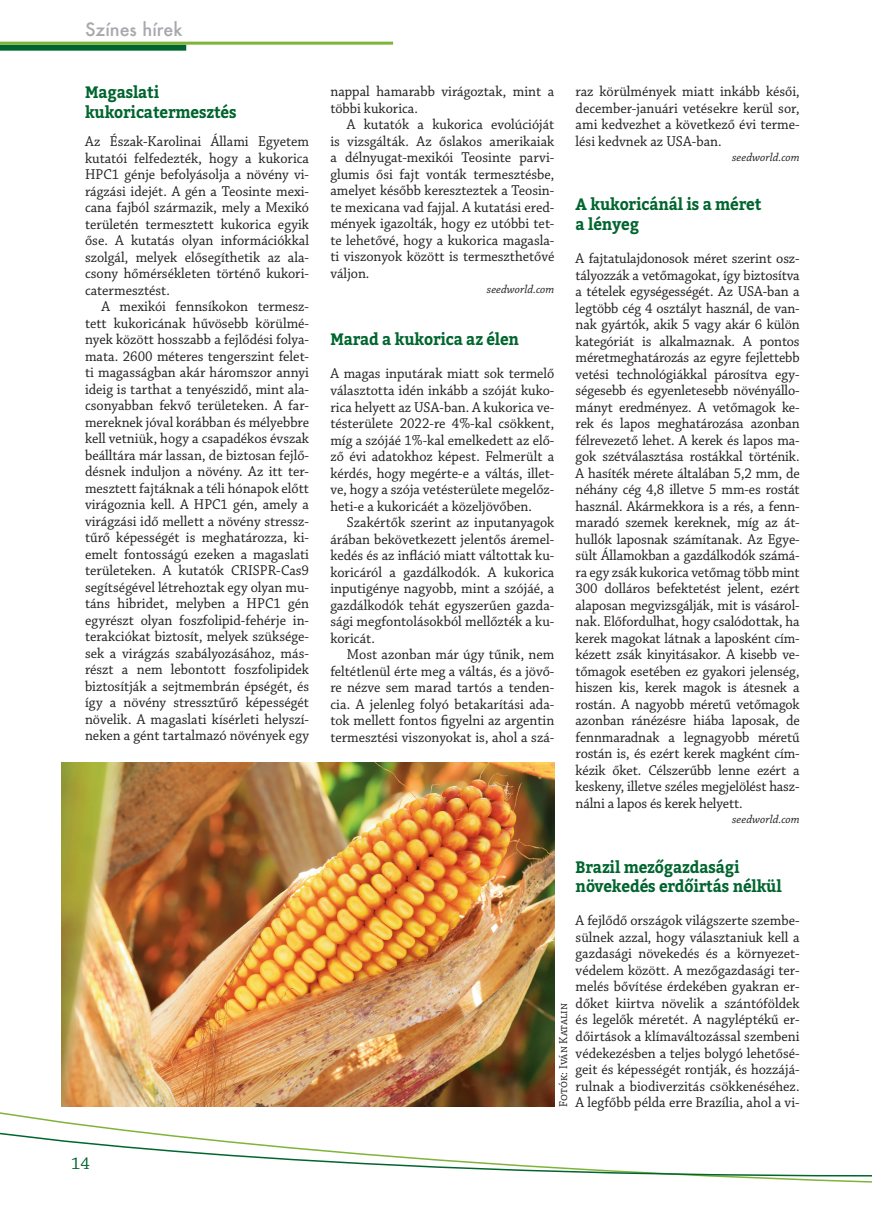
<style>
.page{position:relative;width:872px;height:1212px;background:#fff}
.page>*{position:absolute;margin:0;border:0;box-sizing:border-box;transform-origin:0 0}
.rovatcím{font:500 18px "Futura";color:#a8a9ad}
.t1{font:18px "Chaparral Pro";color:#00652e}
.Alcím{font:700 16.5px/19.8px "Bitter";letter-spacing:-.01em;color:#00652e;scale:.93 1}
.Kenyér{font:15px/16.5px "Chaparral Pro";color:#231f20;text-align:justify;scale:.95 1}
.Titulus{font:italic 12px "Chaparral Pro";color:#231f20}
.fotós{font:12px "Chaparral Pro";color:#231f20;scale:.95 1}
</style>
<div class="page">
<div style="left:0;top:45px;width:186px;height:6px;background:#00652e"></div>
<hr style="left:0;top:42px;width:393px;height:3px;background:#7fb438">
<svg style="left:0;top:1112px;width:872px;height:71px"></svg>
<img style="left:62px;top:762px;width:492px;height:344px">
<p class="rovatcím" style="left:85px;top:17px;width:99px">Színes hírek</p>
<p class="Alcím" style="left:85px;top:82px;width:164px">Magaslati kukoricatermesztés</p>
<p class="Kenyér" style="left:85px;top:134px;width:237px">Az Észak-Karolinai Állami Egyetem kutatói felfedezték, hogy a kukorica HPC1 génje befolyásolja a növény vi&shy;rágzási idejét. A gén a Teosinte mexi&shy;cana fajból származik, mely a Mexikó területén termesztett kukorica egyik őse. A kutatás olyan információkkal szolgál, melyek elősegíthetik az ala&shy;csony hőmérsékleten történő kukori&shy;catermesztést.</p>
<p class="Kenyér" style="left:85px;top:299px;width:237px;text-indent:17px">A mexikói fennsíkokon termesz&shy;tett kukoricának hűvösebb körülmé&shy;nyek között hosszabb a fejlődési folya&shy;mata. 2600 méteres tengerszint felet&shy;ti magasságban akár háromszor annyi ideig is tarthat a tenyészidő, mint ala&shy;csonyabban fekvő területeken. A far&shy;mereknek jóval korábban és mélyebbre kell vetniük, hogy a csapadékos évszak beálltára már lassan, de biztosan fejlő&shy;désnek induljon a növény. Az itt ter&shy;mesztett fajtáknak a téli hónapok előtt virágoznia kell. A HPC1 gén, amely a virágzási idő mellett a növény stressz&shy;tűrő képességét is meghatározza, ki&shy;emelt fontosságú ezeken a magaslati területeken. A kutatók CRISPR-Cas9 segítségével létrehoztak egy olyan mu&shy;táns hibridet, melyben a HPC1 gén egyrészt olyan foszfolipid-fehérje in&shy;terakciókat biztosít, melyek szüksége&shy;sek a virágzás szabályozásához, más&shy;részt a nem lebontott foszfolipidek biztosítják a sejtmembrán épségét, és így a növény stressztűrő képességét növelik. A magaslati kísérleti helyszí&shy;neken a gént tartalmazó növények egy</p>
<p class="t1" style="left:71px;top:1154px;width:20px">14</p>
<p class="Kenyér" style="left:330px;top:84px;width:237px">nappal hamarabb virágoztak, mint a többi kukorica.</p>
<p class="Kenyér" style="left:330px;top:117px;width:237px;text-indent:17px">A kutatók a kukorica evolúcióját is vizsgálták. Az őslakos amerikaiak a délnyugat-mexikói Teosinte parvi&shy;glumis ősi fajt vonták termesztésbe, amelyet később kereszteztek a Teosin&shy;te mexicana vad fajjal. A kutatási ered&shy;mények igazolták, hogy ez utóbbi tet&shy;te lehetővé, hogy a kukorica magasla&shy;ti viszonyok között is termeszthetővé váljon.</p>
<p class="Titulus" style="left:487px;top:282px;width:69px">seedworld.com</p>
<p class="Alcím" style="left:330px;top:329px;width:204px">Marad a kukorica az élen</p>
<p class="Kenyér" style="left:330px;top:366px;width:237px">A magas inputárak miatt sok termelő választotta idén inkább a szóját kuko&shy;rica helyett az USA-ban. A kukorica ve&shy;tésterülete 2022-re 4%-kal csökkent, míg a szójáé 1%-kal emelkedett az elő&shy;ző évi adatokhoz képest. Felmerült a kérdés, hogy megérte-e a váltás, illet&shy;ve, hogy a szója vetésterülete megelőz&shy;heti-e a kukoricáét a közeljövőben.</p>
<p class="Kenyér" style="left:330px;top:515px;width:237px;text-indent:17px">Szakértők szerint az inputanyagok árában bekövetkezett jelentős áremel&shy;kedés és az infláció miatt váltottak ku&shy;koricáról a gazdálkodók. A kukorica inputigénye nagyobb, mint a szójáé, a gazdálkodók tehát egyszerűen gazda&shy;sági megfontolásokból mellőzték a ku&shy;koricát.</p>
<p class="Kenyér" style="left:330px;top:647px;width:237px;text-indent:17px">Most azonban már úgy tűnik, nem feltétlenül érte meg a váltás, és a jövő&shy;re nézve sem marad tartós a tenden&shy;cia. A jelenleg folyó betakarítási ada&shy;tok mellett fontos figyelni az argentin termesztési viszonyokat is, ahol a szá-</p>
<p class="fotós" style="left:557px;top:1107px;width:110px;rotate:-90deg">Fotók: Iván Katalin</p>
<p class="Kenyér" style="left:575px;top:84px;width:237px">raz körülmények miatt inkább késői, december-januári vetésekre kerül sor, ami kedvezhet a következő évi terme&shy;lési kedvnek az USA-ban.</p>
<p class="Titulus" style="left:732px;top:150px;width:69px">seedworld.com</p>
<p class="Alcím" style="left:575px;top:194px;width:201px">A kukoricánál is a méret a lényeg</p>
<p class="Kenyér" style="left:575px;top:251px;width:237px">A fajtatulajdonosok méret szerint osz&shy;tályozzák a vetőmagokat, így biztosítva a tételek egységességét. Az USA-ban a legtöbb cég 4 osztályt használ, de van&shy;nak gyártók, akik 5 vagy akár 6 külön kategóriát is alkalmaznak. A pontos méretmeghatározás az egyre fejlettebb vetési technológiákkal párosítva egy&shy;ségesebb és egyenletesebb növényállo&shy;mányt eredményez. A vetőmagok ke&shy;rek és lapos meghatározása azonban félrevezető lehet. A kerek és lapos ma&shy;gok szétválasztása rostákkal történik.<br>A hasíték mérete általában 5,2 mm, de néhány cég 4,8 illetve 5 mm-es rostát használ. Akármekkora is a rés, a fenn&shy;maradó szemek kereknek, míg az át&shy;hullók laposnak számítanak. Az Egye&shy;sült Államokban a gazdálkodók számá&shy;ra egy zsák kukorica vetőmag több mint 300 dolláros befektetést jelent, ezért alaposan megvizsgálják, mit is vásárol&shy;nak. Előfordulhat, hogy csalódottak, ha kerek magokat látnak a laposként cím&shy;kézett zsák kinyitásakor. A kisebb ve&shy;tőmagok esetében ez gyakori jelenség, hiszen kis, kerek magok is átesnek a rostán. A nagyobb méretű vetőmagok azonban ránézésre hiába laposak, de fennmaradnak a legnagyobb méretű rostán is, és ezért kerek magként cím&shy;kézik őket. Célszerűbb lenne ezért a keskeny, illetve széles megjelölést hasz&shy;nálni a lapos és kerek helyett.</p>
<p class="Titulus" style="left:732px;top:812px;width:69px">seedworld.com</p>
<p class="Alcím" style="left:575px;top:856px;width:223px">Brazil mezőgazdasági növekedés erdőirtás nélkül</p>
<p class="Kenyér" style="left:575px;top:913px;width:237px">A fejlődő országok világszerte szembe&shy;sülnek azzal, hogy választaniuk kell a gazdasági növekedés és a környezet&shy;védelem között. A mezőgazdasági ter&shy;melés bővítése érdekében gyakran er&shy;dőket kiirtva növelik a szántóföldek és legelők méretét. A nagyléptékű er&shy;dőirtások a klímaváltozással szembeni védekezésben a teljes bolygó lehetősé&shy;geit és képességét rontják, és hozzájá&shy;rulnak a biodiverzitás csökkenéséhez.</p>
<p class="Kenyér" style="left:575px;top:1094px;width:237px">A legfőbb példa erre Brazília, ahol a vi-</p>
</div>
